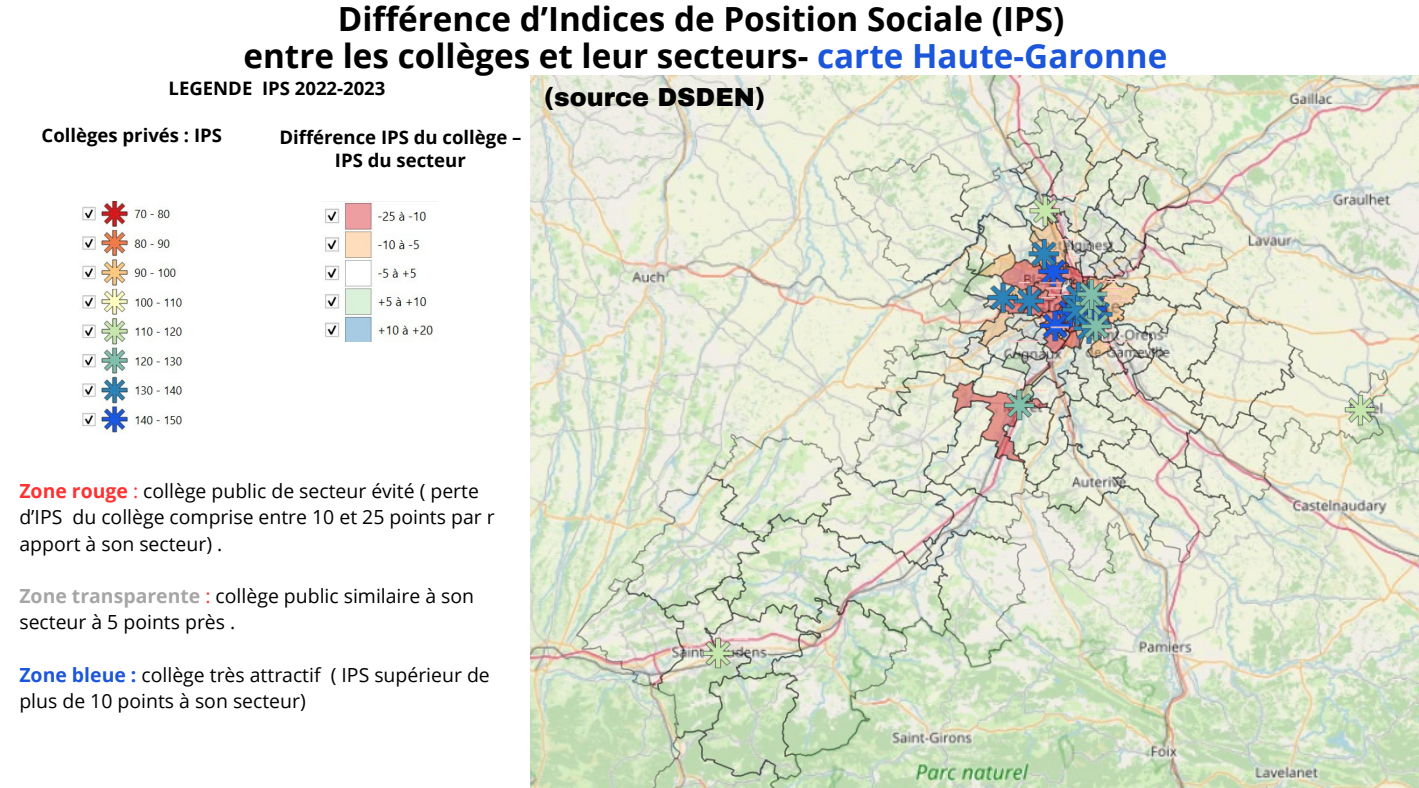
<style>
.page{position:relative;width:1419px;height:788px;background:#fff}
.page>*{position:absolute;margin:0;border:0;box-sizing:border-box;transform-origin:0 0}
.t1{font:700 33.25px/36.8px "Open Sans";color:#000;text-align:center}
.t2{font:900 25.38px "Archivo";color:#000}
.t3{font:19.43px/26.2px "Open Sans";color:#000}
.t4{font:700 18.55px/23.6px "Open Sans";color:#000;text-align:center}
.s1{color:#1b56db}
.s2{font-weight:700;color:#ff3131}
.s3{color:#ff3131}
.s4{font-weight:700;color:#a6a6a6}
.s5{font-weight:700;color:#1b56db}
</style>
<div class="page">
<img style="left:325px;top:202px;width:108px;height:139px">
<img style="left:82px;top:202px;width:102px;height:231px">
<img style="left:530px;top:76px;width:889px;height:711px">
<img style="left:567px;top:76px;width:831px;height:711px">
<p class="t1" style="left:243px;top:0;width:925px">Différence d’Indices de Position Sociale (IPS)<br>entre les collèges et leur secteurs- <span class="s1">carte Haute-Garonne</span></p>
<p class="t2" style="left:544px;top:84px;width:222px">(source DSDEN)</p>
<p class="t4" style="left:169px;top:76px;width:218px">LEGENDE IPS 2022-2023</p>
<p class="t4" style="left:42px;top:123px;width:182px">Collèges privés : IPS</p>
<h1 class="t4" style="left:279px;top:125px;width:243px">Différence IPS du collège –<br>IPS du secteur</h1>
<h3 class="t3" style="left:19px;top:477px;width:477px"><span class="s2">Zone rouge</span> <span class="s3">:</span> collège public de secteur évité ( perte d’IPS du collège comprise entre 10 et 25 points par r apport à son secteur) .</h3>
<h4 class="t3" style="left:19px;top:582px;width:456px"><span class="s4">Zone transparente</span> <span class="s3">:</span> collège public similaire à son secteur à 5 points près .</h4>
<h4 class="t3" style="left:19px;top:661px;width:472px"><span class="s5">Zone bleue :</span> collège très attractif ( IPS supérieur de plus de 10 points à son secteur)</h4>
</div>
